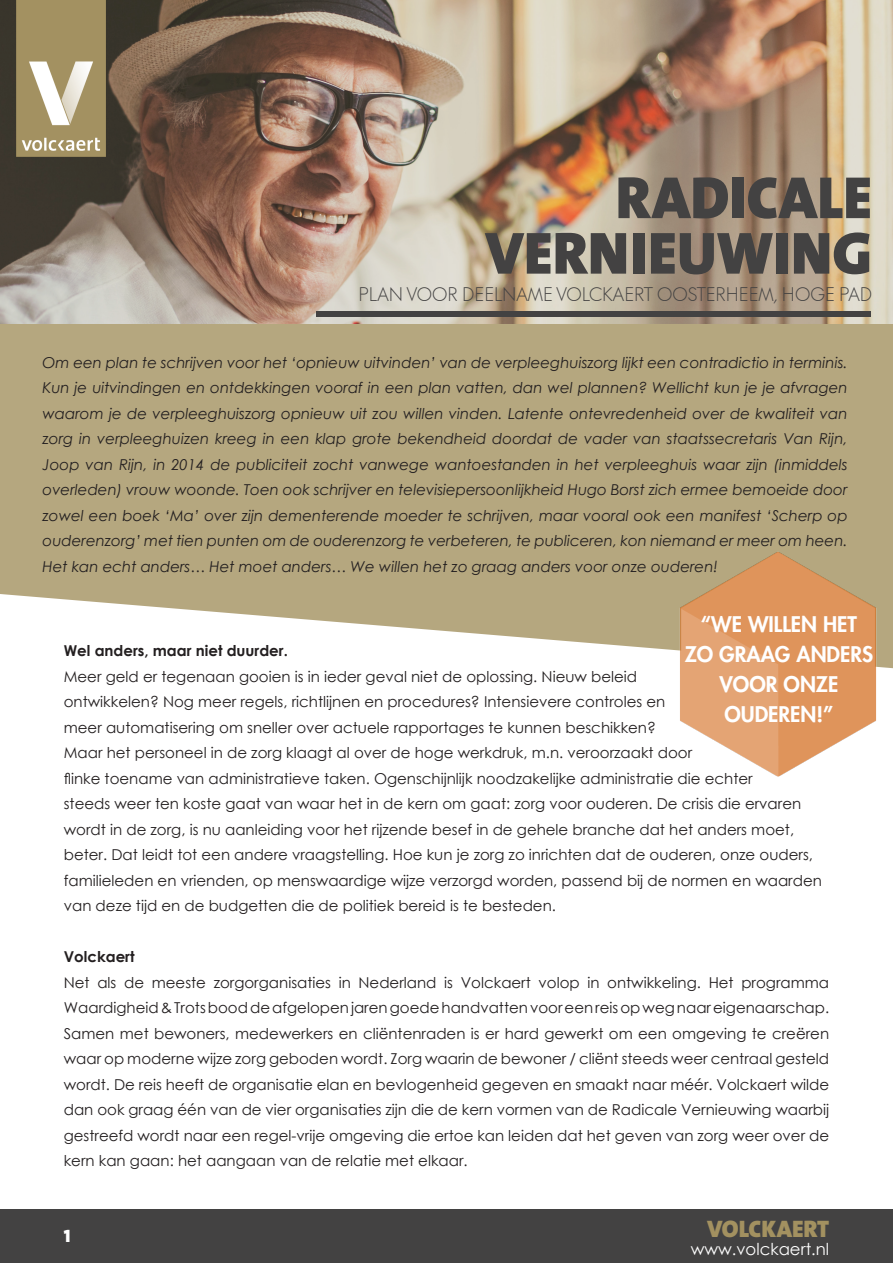
<style>
.page{position:relative;width:893px;height:1263px;background:#fff}
.page>*{position:absolute;margin:0;border:0;box-sizing:border-box;transform-origin:0 0}
.t1{font:60px "The Mix Black Caps";color:#434242}
.t2{font:24px "The Mix Black Caps";color:#a39160}
.t3{font:800 21px/30px "Futura";color:#fff;text-align:center}
.t4{font:300 18px "custom Futura";color:#434242}
.t5{font:18px "The Mix Black Caps";color:#fff}
.t6{font:16.5px "Century Gothic";color:#fff}
.t7{font:15px/25.5px "Century Gothic";color:#231f20}
.t8{font:italic 15px/25.5px "Century Gothic";color:#231f20;text-align:justify}
.t9{font:700 15px "Century Gothic";color:#231f20}
</style>
<div class="page">
<div style="left:0;top:1209px;width:893px;height:54px;background:#434242"></div>
<svg style="left:0;top:324px;width:893px;height:345px;background:#bdb08d"></svg>
<img style="left:0;top:0;width:893px;height:324px">
<img style="left:17px;top:0;width:88px;height:157px">
<div style="left:316px;top:311px;width:555px;height:6px;background:#434242"></div>
<img style="left:670px;top:542px;width:219px;height:235px">
<p class="t1" style="left:616px;top:147px;width:258px">RADICALE</p>
<p class="t1" style="left:485px;top:203px;width:388px">VERNIEUWING</p>
<p class="t4" style="left:359px;top:283px;width:515px">PLAN VOOR DEELNAME VOLCKAERT OOSTERHEEM, HOGE PAD</p>
<p class="t8" style="left:43px;top:349px;width:807px">Om een plan te schrijven voor het ‘opnieuw uitvinden’ van de verpleeghuiszorg lijkt een contradictio in terminis.<br>Kun je uitvindingen en ontdekkingen vooraf in een plan vatten, dan wel plannen? Wellicht kun je je afvragen waarom je de verpleeghuiszorg opnieuw uit zou willen vinden. Latente ontevredenheid over de kwaliteit van zorg in verpleeghuizen kreeg in een klap grote bekendheid doordat de vader van staatssecretaris Van Rijn, Joop van Rijn, in 2014 de publiciteit zocht vanwege wantoestanden in het verpleeghuis waar zijn (inmiddels overleden) vrouw woonde. Toen ook schrijver en televisiepersoonlijkheid Hugo Borst zich ermee bemoeide door zowel een boek ‘Ma’ over zijn dementerende moeder te schrijven, maar vooral ook een manifest ‘Scherp op ouderenzorg’ met tien punten om de ouderenzorg te verbeteren, te publiceren, kon niemand er meer om heen.<br>Het kan echt anders… Het moet anders… We willen het zo graag anders voor onze ouderen!</p>
<p class="t3" style="left:685px;top:609px;width:190px">“WE WILLEN HET<br>ZO GRAAG ANDERS<br>VOOR ONZE<br>OUDEREN!”</p>
<p class="t9" style="left:64px;top:639px;width:226px">Wel anders, maar niet duurder.</p>
<p class="t7" style="left:64px;top:663px;width:575px">Meer geld er tegenaan gooien is in ieder geval niet de oplossing. Nieuw beleid</p>
<p class="t7" style="left:64px;top:689px;width:603px">ontwikkelen? Nog meer regels, richtlijnen en procedures? Intensievere controles en</p>
<p class="t7" style="left:64px;top:714px;width:594px">meer automatisering om sneller over actuele rapportages te kunnen beschikken?</p>
<p class="t7" style="left:64px;top:740px;width:760px">Maar het personeel in de zorg klaagt al over de hoge werkdruk, m.n. veroorzaakt door<br>flinke toename van administratieve taken. Ogenschijnlijk noodzakelijke administratie die echter<br>steeds weer ten koste gaat van waar het in de kern om gaat: zorg voor ouderen. De crisis die ervaren wordt in de zorg, is nu aanleiding voor het rijzende besef in de gehele branche dat het anders moet, beter. Dat leidt tot een andere vraagstelling. Hoe kun je zorg zo inrichten dat de ouderen, onze ouders, familieleden en vrienden, op menswaardige wijze verzorgd worden, passend bij de normen en waarden van deze tijd en de budgetten die de politiek bereid is te besteden.</p>
<p class="t9" style="left:64px;top:945px;width:72px">Volckaert</p>
<p class="t7" style="left:64px;top:969px;width:767px;text-align:justify">Net als de meeste zorgorganisaties in Nederland is Volckaert volop in ontwikkeling. Het programma Waardigheid &amp; Trots bood de afgelopen jaren goede handvatten voor een reis op weg naar eigenaarschap.<br>Samen met bewoners, medewerkers en cliëntenraden is er hard gewerkt om een omgeving te creëren waar op moderne wijze zorg geboden wordt. Zorg waarin de bewoner / cliënt steeds weer centraal gesteld wordt. De reis heeft de organisatie elan en bevlogenheid gegeven en smaakt naar méér. Volckaert wilde dan ook graag één van de vier organisaties zijn die de kern vormen van de Radicale Vernieuwing waarbij gestreefd wordt naar een regel-vrije omgeving die ertoe kan leiden dat het geven van zorg weer over de kern kan gaan: het aangaan van de relatie met elkaar.</p>
<p class="t5" style="left:64px;top:1220px;width:8px">1</p>
<h2 class="t2" style="left:707px;top:1208px;width:124px">VOLCKAERT</h2>
<p class="t6" style="left:691px;top:1237px;width:140px">www.volckaert.nl</p>
</div>
